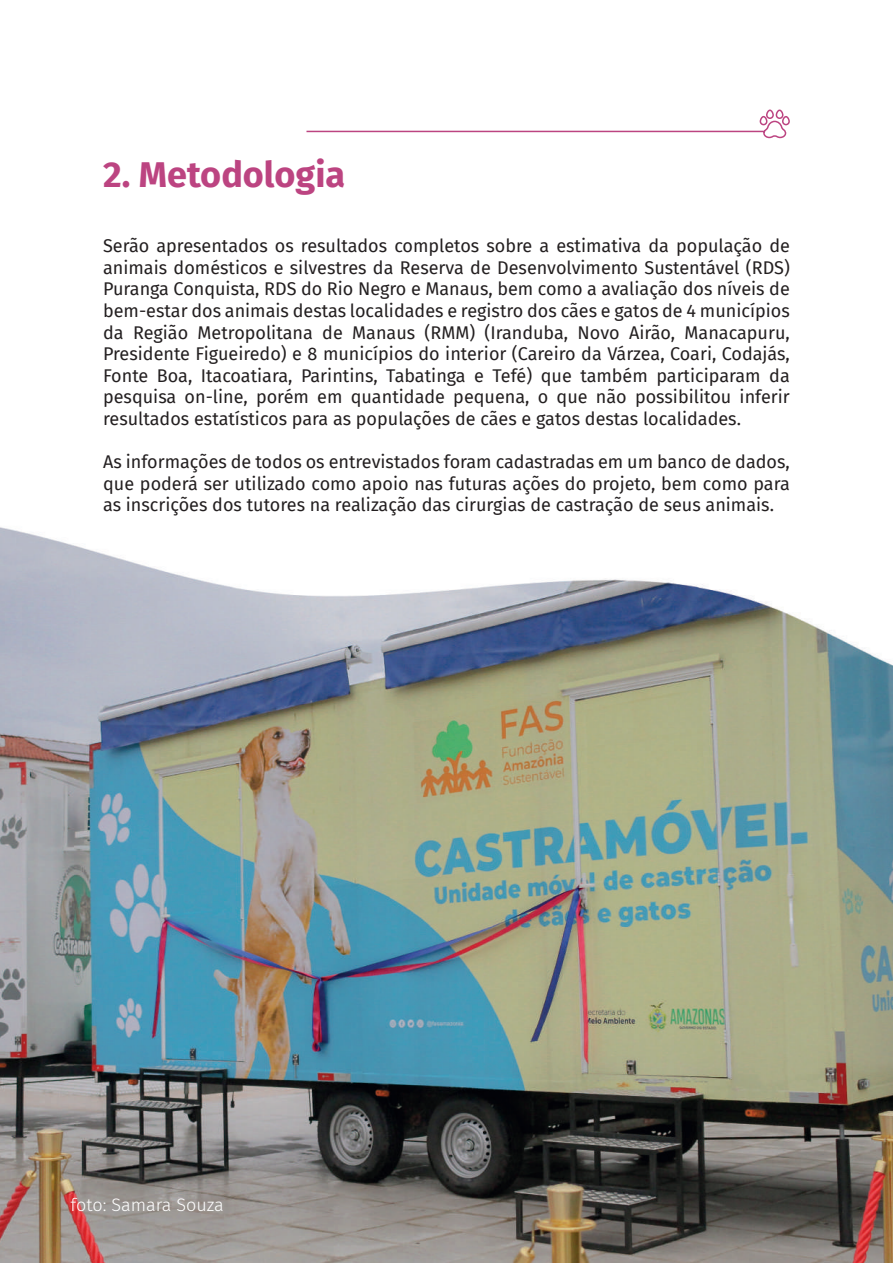
<style>
.page{position:relative;width:893px;height:1263px;background:#fff}
.page>*{position:absolute;margin:0;border:0;box-sizing:border-box;transform-origin:0 0}
.t1{font:700 36px "Fira Sans";color:#bc4481}
.t2{font:18px/21.6px "Fira Sans";color:#231f20;text-align:justify}
.t3{font:300 18px "Fira Sans";color:#fff}
</style>
<div class="page">
<svg style="left:306px;top:109px;width:484px;height:30px"></svg>
<img style="left:0;top:527px;width:893px;height:736px">
<h1 class="t1" style="left:103px;top:144px;width:244px">2. Metodologia</h1>
<p class="t2" style="left:103px;top:235px;width:688px">Serão apresentados os resultados completos sobre a estimativa da população de animais domésticos e silvestres da Reserva de Desenvolvimento Sustentável (RDS)<br>Puranga Conquista, RDS do Rio Negro e Manaus, bem como a avaliação dos níveis de bem-estar dos animais destas localidades e registro dos cães e gatos de 4 municípios da Região Metropolitana de Manaus (RMM) (Iranduba, Novo Airão, Manacapuru, Presidente Figueiredo) e 8 municípios do interior (Careiro da Várzea, Coari, Codajás, Fonte Boa, Itacoatiara, Parintins, Tabatinga e Tefé) que também participaram da pesquisa on-line, porém em quantidade pequena, o que não possibilitou inferir resultados estatísticos para as populações de cães e gatos destas localidades.</p>
<p class="t2" style="left:103px;top:451px;width:688px">As informações de todos os entrevistados foram cadastradas em um banco de dados, que poderá ser utilizado como apoio nas futuras ações do projeto, bem como para as inscrições dos tutores na realização das cirurgias de castração de seus animais.</p>
<p class="t3" style="left:71px;top:1192px;width:155px">foto: Samara Souza</p>
</div>
